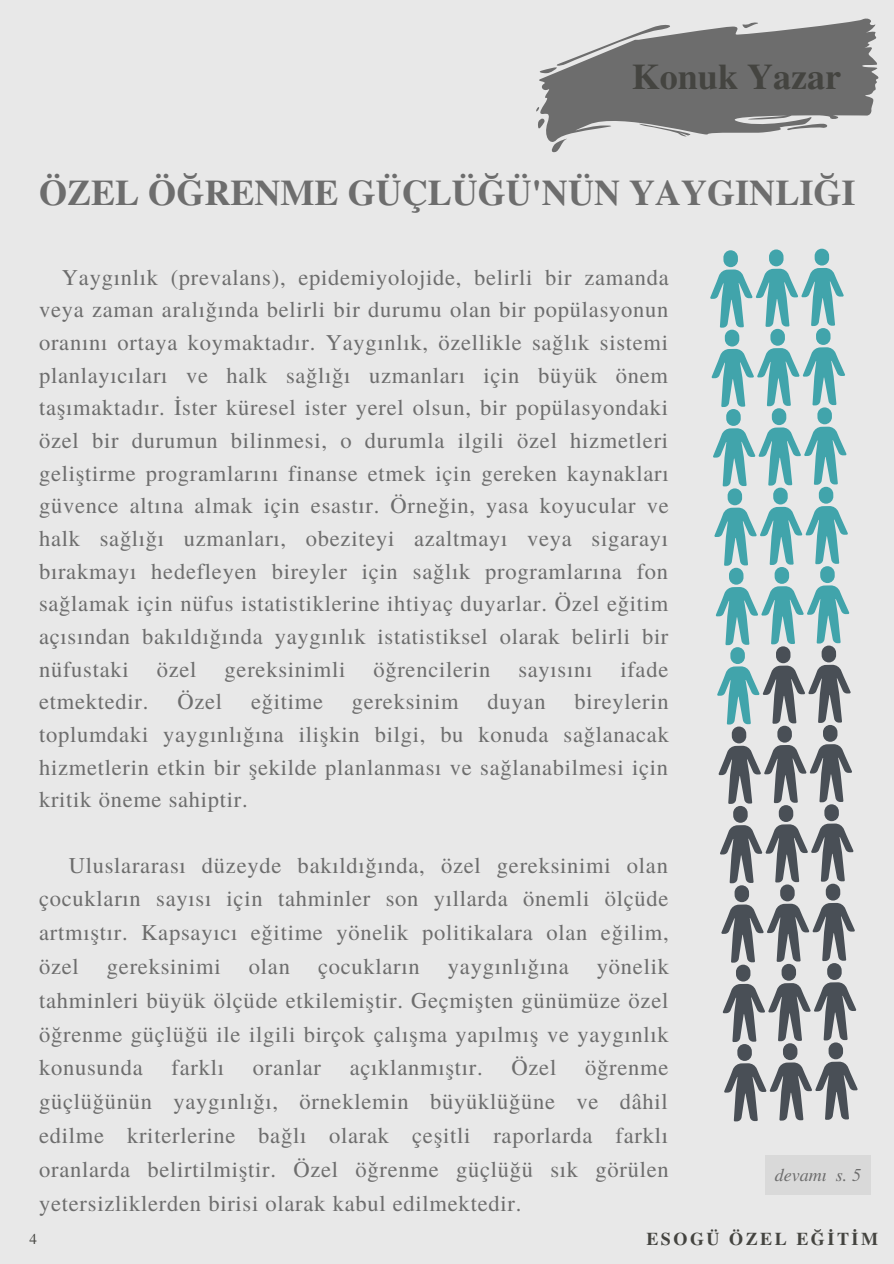
<style>
.page{position:relative;width:894px;height:1264px;background:#fff}
.page>*{position:absolute;margin:0;border:0;box-sizing:border-box;transform-origin:0 0}
.t1{font:700 36px "Te X Gyre Termes";color:#6d6d6d}
.t2{font:700 36px "Te X Gyre Termes";color:#444440}
.t3{font:22.5px/32.7px "Te X Gyre Termes";letter-spacing:.035em;color:#6d6d6d;text-align:justify}
.t4{font:700 18px "Te X Gyre Termes";letter-spacing:.14em;color:#444440}
.t5{font:italic 18px "Te X Gyre Termes";color:#6d6d6d}
.t6{font:15px "Te X Gyre Termes";color:#444440}
</style>
<div class="page">
<div style="left:0;top:0;width:893px;height:1263px;background:#e8e8e8"></div>
<svg style="left:536px;top:18px;width:343px;height:135px"></svg>
<div style="left:765px;top:1154px;width:105px;height:40px;background:#d9d9d9"></div>
<svg style="left:710px;top:248px;width:140px;height:397px"></svg>
<svg style="left:717px;top:645px;width:140px;height:476px"></svg>
<h1 class="t2" style="left:631px;top:49px;width:211px">Konuk Yazar</h1>
<h1 class="t1" style="left:39px;top:165px;width:817px">ÖZEL ÖĞRENME GÜÇLÜĞÜ'NÜN YAYGINLIĞI</h1>
<p class="t3" style="left:39px;top:259px;width:631px;text-indent:23px">Yaygınlık (prevalans), epidemiyolojide, belirli bir zamanda veya zaman aralığında belirli bir durumu olan bir popülasyonun oranını ortaya koymaktadır. Yaygınlık, özellikle sağlık sistemi planlayıcıları ve halk sağlığı uzmanları için büyük önem taşımaktadır. İster küresel ister yerel olsun, bir popülasyondaki özel bir durumun bilinmesi, o durumla ilgili özel hizmetleri geliştirme programlarını finanse etmek için gereken kaynakları güvence altına almak için esastır. Örneğin, yasa koyucular ve halk sağlığı uzmanları, obeziteyi azaltmayı veya sigarayı bırakmayı hedefleyen bireyler için sağlık programlarına fon sağlamak için nüfus istatistiklerine ihtiyaç duyarlar. Özel eğitim açısından bakıldığında yaygınlık istatistiksel olarak belirli bir nüfustaki özel gereksinimli öğrencilerin sayısını ifade etmektedir.</p>
<p class="t3" style="left:177px;top:684px;width:46px">Özel</p>
<p class="t3" style="left:251px;top:684px;width:73px">eğitime</p>
<p class="t3" style="left:352px;top:684px;width:108px">gereksinim</p>
<p class="t3" style="left:487px;top:684px;width:59px">duyan</p>
<p class="t3" style="left:39px;top:684px;width:631px;text-indent:535px">bireylerin toplumdaki yaygınlığına ilişkin bilgi, bu konuda sağlanacak hizmetlerin etkin bir şekilde planlanması ve sağlanabilmesi için kritik öneme sahiptir.</p>
<p class="t3" style="left:39px;top:847px;width:631px;line-height:33.8px;text-indent:30px">Uluslararası düzeyde bakıldığında, özel gereksinimi olan çocukların sayısı için tahminler son yıllarda önemli ölçüde artmıştır. Kapsayıcı eğitime yönelik politikalara olan eğilim, özel gereksinimi olan çocukların yaygınlığına yönelik tahminleri büyük ölçüde etkilemiştir. Geçmişten günümüze özel öğrenme güçlüğü ile ilgili birçok çalışma yapılmış ve yaygınlık konusunda</p>
<p class="t3" style="left:171px;top:1050px;width:54px">farklı</p>
<p class="t3" style="left:253px;top:1050px;width:70px">oranlar</p>
<p class="t3" style="left:350px;top:1050px;width:134px">açıklanmıştır.</p>
<p class="t3" style="left:511px;top:1050px;width:46px">Özel</p>
<p class="t3" style="left:39px;top:1049px;width:631px;line-height:33.8px;text-indent:546px">öğrenme güçlüğünün yaygınlığı, örneklemin büyüklüğüne ve dâhil edilme kriterlerine bağlı olarak çeşitli raporlarda farklı oranlarda belirtilmiştir. Özel öğrenme güçlüğü sık görülen yetersizliklerden birisi olarak kabul edilmektedir.</p>
<p class="t5" style="left:774px;top:1162px;width:88px">devamı s. 5</p>
<p class="t6" style="left:30px;top:1227px;width:9px">4</p>
<p class="t4" style="left:646px;top:1225px;width:233px">ESOGÜ ÖZEL EĞİTİM</p>
</div>
